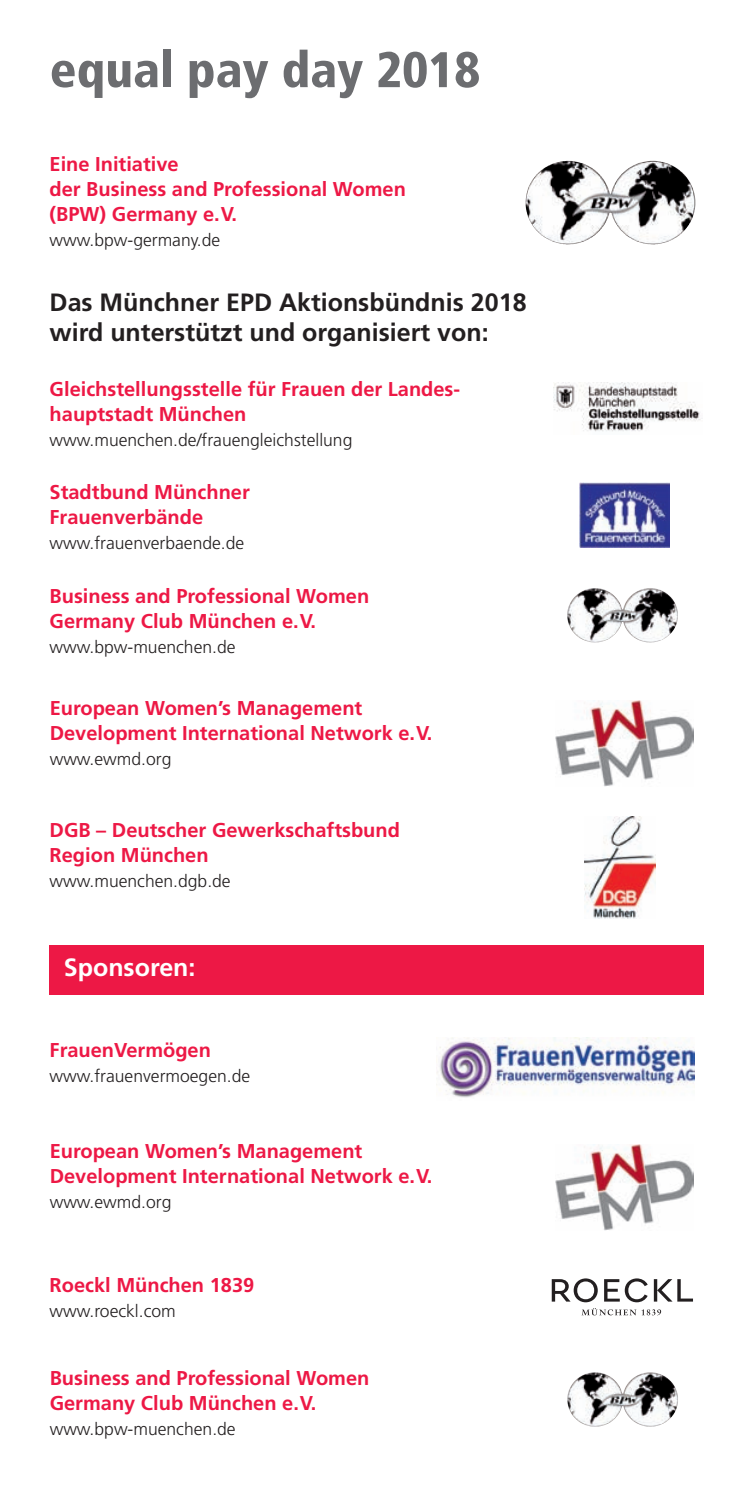
<style>
.page{position:relative;width:745px;height:1489px;background:#fff}
.page>*{position:absolute;margin:0;border:0;box-sizing:border-box;transform-origin:0 0}
.t1{font:900 condensed 50px "Frutiger";color:#6c6d70}
.t2{font:700 25px/30px "Frutiger";color:#231f20}
.t3{font:700 25px "Frutiger";color:#fff}
.t4{font:700 20px/25px "Frutiger";color:#ed1845}
.t5{font:300 17.5px "Frutiger";color:#231f20}
</style>
<div class="page">
<div style="left:50px;top:944px;width:653px;height:50px;background:#ed1845"></div>
<img style="left:545px;top:160px;width:96px;height:33px">
<img style="left:553px;top:383px;width:148px;height:49px">
<img style="left:579px;top:482px;width:89px;height:65px">
<img style="left:584px;top:816px;width:70px;height:102px">
<img style="left:436px;top:1037px;width:258px;height:61px">
<img style="left:555px;top:1144px;width:138px;height:86px">
<img style="left:579px;top:1372px;width:63px;height:21px">
<svg style="left:551px;top:1278px;width:141px;height:37px"></svg>
<img style="left:578px;top:588px;width:64px;height:21px">
<img style="left:555px;top:701px;width:138px;height:85px">
<h1 class="t1" style="left:50px;top:40px;width:432px">equal pay day 2018</h1>
<p class="t4" style="left:50px;top:152px;width:357px">Eine Initiative<br>der Business and Professional Women (BPW) Germany e.V.</p>
<p class="t5" style="left:50px;top:230px;width:172px">www.bpw-germany.de</p>
<p class="t2" style="left:50px;top:288px;width:478px">Das Münchner EPD Aktionsbündnis 2018 wird unterstützt und organisiert von:</p>
<p class="t4" style="left:50px;top:377px;width:412px">Gleichstellungsstelle für Frauen der Landes&shy;hauptstadt München</p>
<p class="t5" style="left:50px;top:430px;width:304px">www.muenchen.de/frauengleichstellung</p>
<p class="t4" style="left:50px;top:479px;width:201px">Stadtbund Münchner<br>Frauenverbände</p>
<p class="t5" style="left:50px;top:533px;width:196px">www.frauenverbaende.de</p>
<p class="t4" style="left:50px;top:583px;width:321px">Business and Professional Women<br>Germany Club München e.V.</p>
<p class="t5" style="left:50px;top:636px;width:187px">www.bpw-muenchen.de</p>
<p class="t4" style="left:50px;top:695px;width:384px">European Women’s Management<br>Development International Network e.V.</p>
<p class="t5" style="left:50px;top:748px;width:123px">www.ewmd.org</p>
<p class="t4" style="left:50px;top:818px;width:351px">DGB – Deutscher Gewerkschaftsbund<br>Region München</p>
<p class="t5" style="left:50px;top:871px;width:182px">www.muenchen.dgb.de</p>
<p class="t3" style="left:64px;top:952px;width:133px">Sponsoren:</p>
<p class="t4" style="left:50px;top:1037px;width:163px">FrauenVermögen</p>
<p class="t5" style="left:50px;top:1066px;width:202px">www.frauenvermoegen.de</p>
<p class="t4" style="left:50px;top:1138px;width:384px">European Women’s Management<br>Development International Network e.V.</p>
<p class="t5" style="left:50px;top:1192px;width:123px">www.ewmd.org</p>
<p class="t4" style="left:50px;top:1272px;width:206px">Roeckl München 1839</p>
<p class="t5" style="left:50px;top:1301px;width:128px">www.roeckl.com</p>
<p class="t4" style="left:50px;top:1365px;width:321px">Business and Professional Women<br>Germany Club München e.V.</p>
<p class="t5" style="left:50px;top:1419px;width:187px">www.bpw-muenchen.de</p>
</div>
